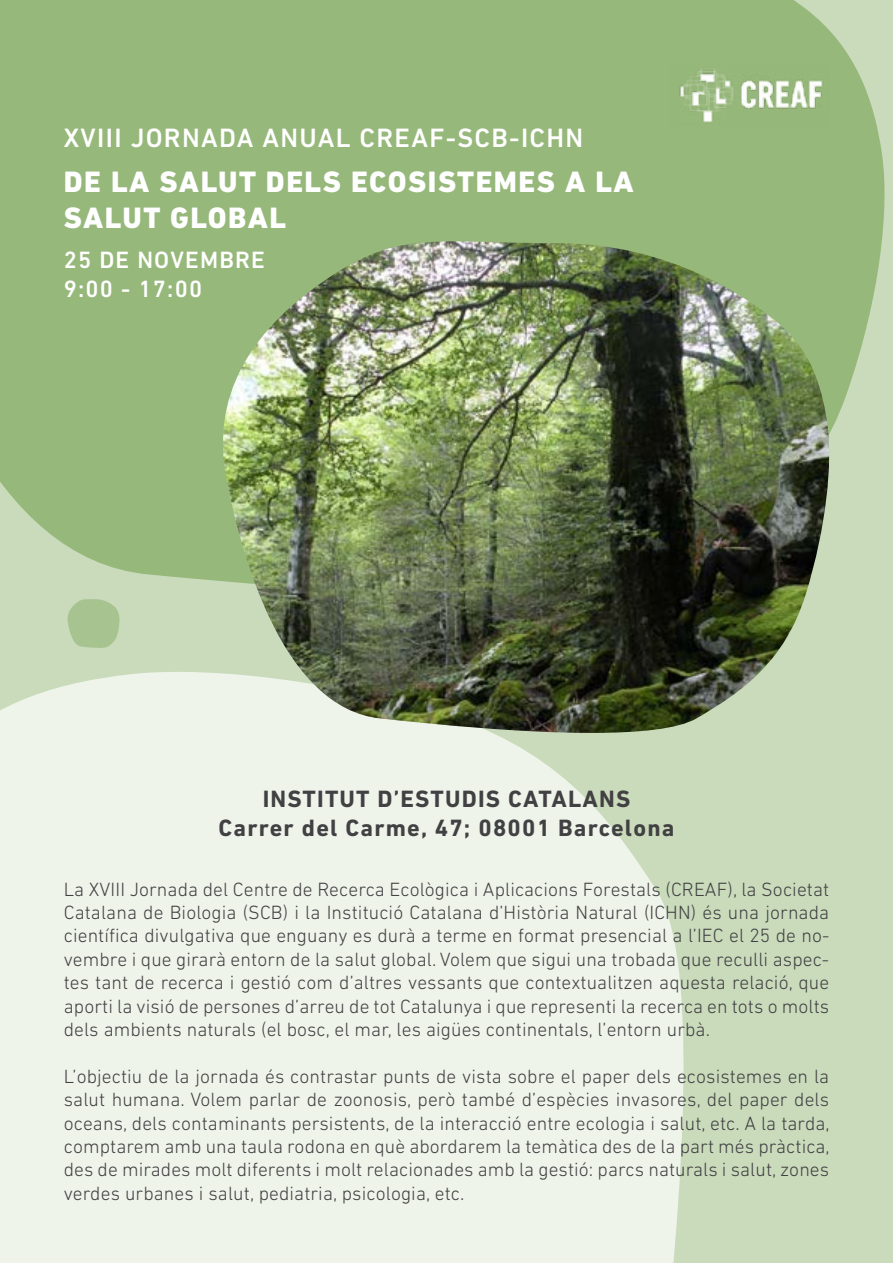
<style>
.page{position:relative;width:893px;height:1263px;background:#cadbbc}
.page>*{position:absolute;margin:0;border:0;box-sizing:border-box;transform-origin:0 0}
.t1{font:800 30px/36px "DIN Next LT Pro";letter-spacing:.05em;color:#fff}
.t2{font:500 27px "DIN Next LT Pro";letter-spacing:.05em;color:#fff}
.t3{font:700 24px/28.8px "DIN Next LT Pro";letter-spacing:.05em;color:#414042;text-align:center}
.t4{font:500 24px/28.8px "DIN Next LT Pro";letter-spacing:.05em;color:#fff}
.t5{font:300 19.5px/23.4px "DIN Next LT Pro";letter-spacing:.005em;color:#414042;text-align:justify}
</style>
<div class="page">
<svg style="left:0;top:0;width:885px;height:581px;background:#9aba80"></svg>
<div style="left:0;top:672px;width:684px;height:591px;background:#eef4ea"></div>
<img style="left:221px;top:241px;width:610px;height:492px">
<svg style="left:67px;top:599px;width:53px;height:49px"></svg>
<img style="left:671px;top:64px;width:158px;height:63px">
<h2 class="t2" style="left:64px;top:122px;width:521px">XVIII JORNADA ANUAL CREAF-SCB-ICHN</h2>
<h1 class="t1" style="left:64px;top:164px;width:572px">DE LA SALUT DELS ECOSISTEMES A LA<br>SALUT GLOBAL</h1>
<p class="t4" style="left:64px;top:246px;width:203px">25 DE NOVEMBRE<br>9:00 - 17:00</p>
<p class="t3" style="left:218px;top:784px;width:458px">INSTITUT D’ESTUDIS CATALANS<br>Carrer del Carme, 47; 08001 Barcelona</p>
<p class="t5" style="left:64px;top:877px;width:767px">La XVIII Jornada del Centre de Recerca Ecològica i Aplicacions Forestals (CREAF), la Societat Catalana de Biologia (SCB) i la Institució Catalana d’Història Natural (ICHN) és una jornada científica divulgativa que enguany es durà a terme en format presencial a l’IEC el 25 de no&shy;vembre i que girarà entorn de la salut global. Volem que sigui una trobada que reculli aspec&shy;tes tant de recerca i gestió com d’altres vessants que contextualitzen aquesta relació, que aporti la visió de persones d’arreu de tot Catalunya i que representi la recerca en tots o molts dels ambients naturals (el bosc, el mar, les aigües continentals, l’entorn urbà.</p>
<p class="t5" style="left:64px;top:1064px;width:767px">L’objectiu de la jornada és contrastar punts de vista sobre el paper dels ecosistemes en la salut humana. Volem parlar de zoonosis, però també d’espècies invasores, del paper dels oceans, dels contaminants persistents, de la interacció entre ecologia i salut, etc. A la tarda, comptarem amb una taula rodona en què abordarem la temàtica des de la part més pràctica, des de mirades molt diferents i molt relacionades amb la gestió: parcs naturals i salut, zones verdes urbanes i salut, pediatria, psicologia, etc.</p>
</div>
